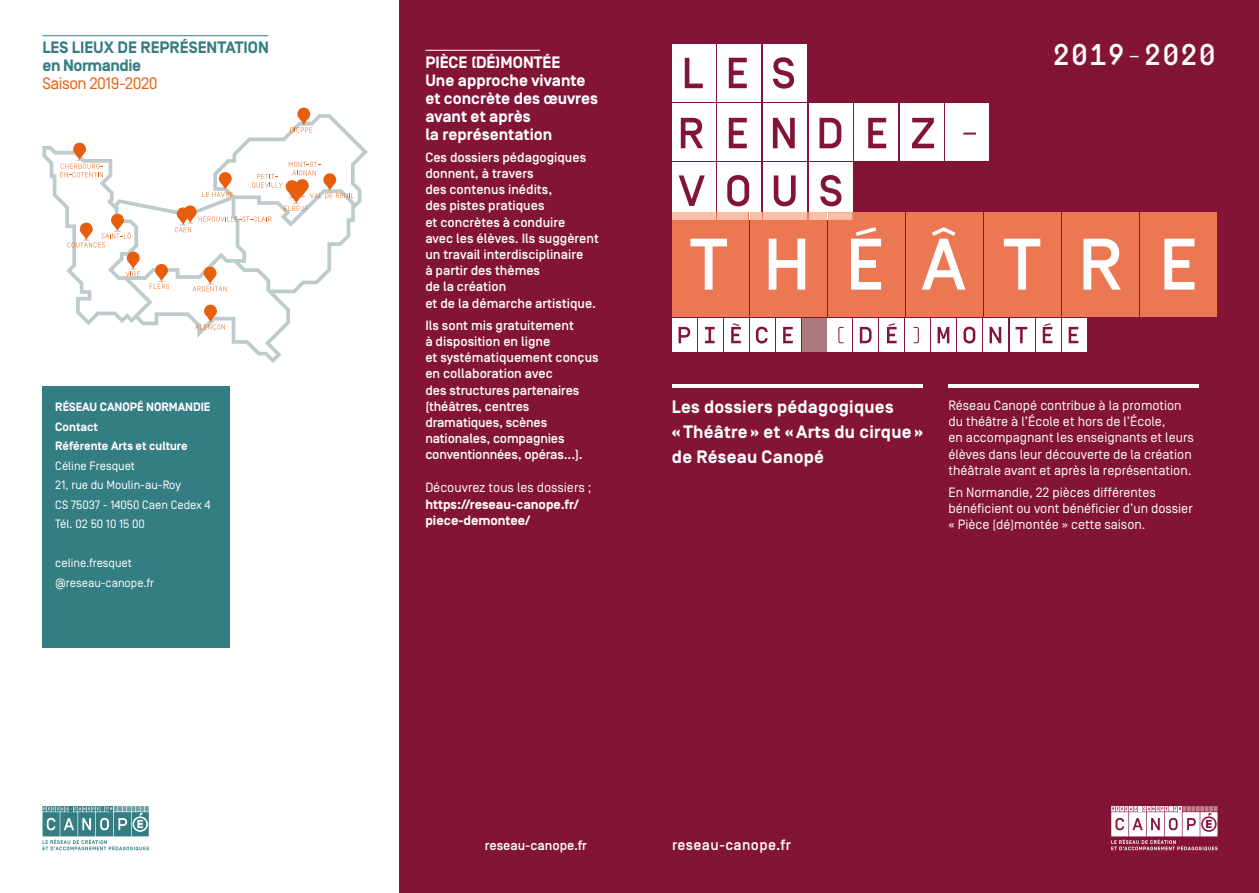
<style>
.page{position:relative;width:1259px;height:893px;background:#fff}
.page>*{position:absolute;margin:0;border:0;box-sizing:border-box;transform-origin:0 0}
.t1{font:500 30px "Simplon BP Mono";color:#fff}
.t2{font:700 18px/24.6px "Simplon BP";letter-spacing:.015em;color:#fff}
.Titre1{font:700 16.5px/18px "Simplon BP";color:#fff}
.Titre1-2{font:700 16.5px/18px "Simplon BP";color:#347d82}
.t3{font:500 15px "Simplon BP";letter-spacing:.025em;color:#fff}
.Infos{font:500 13.5px/16.2px "Simplon BP";color:#fff}
.Infos-2{font:13.5px/16.2px "Simplon BP Regular";color:#fff}
.Infos-3{font:700 13.5px/16.2px "Simplon BP";color:#fff}
.TEXTE{font:12.15px "Simplon BP Regular";color:#fff}
.TEXTE-2{font:700 12.15px/19.5px "Simplon BP";color:#fff}
.s1{font-family:"Simplon BP Regular";font-weight:400;color:#e75f0d}
.s2{font-family:"Simplon BP Regular";font-weight:400}
</style>
<div class="page">
<div style="left:400px;top:0;width:859px;height:893px;background:#841435"></div>
<hr style="left:672px;top:384px;width:251px;height:4px;background:#fff">
<hr style="left:948px;top:384px;width:251px;height:4px;background:#fff">
<svg style="left:43px;top:806px;width:106px;height:44px"></svg>
<svg style="left:1111px;top:806px;width:106px;height:44px"></svg>
<div style="left:43px;top:386px;width:187px;height:261px;background:#347d82"></div>
<hr style="left:43px;top:35px;width:225px;height:1px;background:#347d82">
<hr style="left:425px;top:50px;width:115px;height:1px;background:#fff">
<div style="left:672px;top:103px;width:44px;height:58px;background:#fff"></div>
<div style="left:717px;top:103px;width:44px;height:58px;background:#fff"></div>
<div style="left:763px;top:103px;width:43px;height:58px;background:#fff"></div>
<div style="left:808px;top:103px;width:44px;height:58px;background:#fff"></div>
<div style="left:854px;top:103px;width:44px;height:58px;background:#fff"></div>
<div style="left:900px;top:103px;width:43px;height:58px;background:#fff"></div>
<div style="left:945px;top:103px;width:44px;height:58px;background:#fff"></div>
<div style="left:672px;top:44px;width:44px;height:57px;background:#fff"></div>
<div style="left:717px;top:44px;width:44px;height:57px;background:#fff"></div>
<div style="left:763px;top:44px;width:44px;height:57px;background:#fff"></div>
<div style="left:672px;top:163px;width:43px;height:57px;background:#fff"></div>
<div style="left:717px;top:163px;width:44px;height:57px;background:#fff"></div>
<div style="left:763px;top:163px;width:44px;height:57px;background:#fff"></div>
<div style="left:808px;top:163px;width:44px;height:57px;background:#fff"></div>
<svg style="left:685px;top:58px;width:18px;height:30px"></svg>
<svg style="left:729px;top:58px;width:18px;height:30px"></svg>
<svg style="left:773px;top:57px;width:21px;height:32px"></svg>
<svg style="left:681px;top:118px;width:295px;height:30px"></svg>
<svg style="left:678px;top:175px;width:27px;height:31px"></svg>
<svg style="left:727px;top:175px;width:22px;height:31px"></svg>
<svg style="left:774px;top:175px;width:21px;height:31px"></svg>
<svg style="left:820px;top:175px;width:21px;height:31px"></svg>
<div style="left:672px;top:212px;width:76px;height:104px;background:#ec7753"></div>
<div style="left:717px;top:212px;width:31px;height:8px;background:#f7c0a8"></div>
<svg style="left:672px;top:212px;width:43px;height:8px"></svg>
<div style="left:750px;top:212px;width:76px;height:104px;background:#ec7753"></div>
<div style="left:808px;top:212px;width:18px;height:8px;background:#f7c0a8"></div>
<svg style="left:750px;top:212px;width:57px;height:8px"></svg>
<div style="left:828px;top:212px;width:76px;height:104px;background:#ec7753"></div>
<svg style="left:828px;top:212px;width:24px;height:8px"></svg>
<div style="left:906px;top:212px;width:76px;height:104px;background:#ec7753"></div>
<div style="left:984px;top:212px;width:76px;height:104px;background:#ec7753"></div>
<div style="left:1062px;top:212px;width:76px;height:104px;background:#ec7753"></div>
<div style="left:1140px;top:212px;width:76px;height:104px;background:#ec7753"></div>
<svg style="left:690px;top:239px;width:37px;height:51px"></svg>
<svg style="left:768px;top:239px;width:37px;height:51px"></svg>
<svg style="left:851px;top:227px;width:30px;height:63px"></svg>
<svg style="left:922px;top:227px;width:43px;height:63px"></svg>
<svg style="left:1003px;top:239px;width:37px;height:51px"></svg>
<svg style="left:1083px;top:239px;width:38px;height:51px"></svg>
<svg style="left:1164px;top:239px;width:30px;height:51px"></svg>
<div style="left:672px;top:318px;width:24px;height:34px;background:#fff"></div>
<div style="left:698px;top:318px;width:24px;height:34px;background:#fff"></div>
<div style="left:724px;top:318px;width:24px;height:34px;background:#fff"></div>
<div style="left:750px;top:318px;width:24px;height:34px;background:#fff"></div>
<div style="left:776px;top:318px;width:24px;height:34px;background:#fff"></div>
<div style="left:802px;top:318px;width:24px;height:34px;background:#aa787e"></div>
<div style="left:827px;top:318px;width:25px;height:34px;background:#fff"></div>
<div style="left:853px;top:318px;width:25px;height:34px;background:#fff"></div>
<div style="left:879px;top:318px;width:25px;height:34px;background:#fff"></div>
<div style="left:905px;top:318px;width:25px;height:34px;background:#fff"></div>
<div style="left:931px;top:318px;width:25px;height:34px;background:#fff"></div>
<div style="left:957px;top:318px;width:25px;height:34px;background:#fff"></div>
<div style="left:983px;top:318px;width:24px;height:34px;background:#fff"></div>
<div style="left:1010px;top:318px;width:24px;height:34px;background:#fff"></div>
<div style="left:1036px;top:318px;width:24px;height:34px;background:#fff"></div>
<div style="left:1062px;top:318px;width:24px;height:34px;background:#fff"></div>
<svg style="left:678px;top:327px;width:12px;height:16px"></svg>
<svg style="left:705px;top:327px;width:9px;height:16px"></svg>
<svg style="left:731px;top:323px;width:10px;height:20px"></svg>
<svg style="left:756px;top:327px;width:11px;height:16px"></svg>
<svg style="left:783px;top:327px;width:10px;height:16px"></svg>
<svg style="left:838px;top:327px;width:5px;height:16px"></svg>
<svg style="left:860px;top:327px;width:11px;height:16px"></svg>
<svg style="left:887px;top:323px;width:9px;height:20px"></svg>
<svg style="left:913px;top:327px;width:5px;height:16px"></svg>
<svg style="left:937px;top:327px;width:12px;height:16px"></svg>
<svg style="left:963px;top:327px;width:12px;height:16px"></svg>
<svg style="left:989px;top:327px;width:12px;height:16px"></svg>
<svg style="left:1015px;top:327px;width:12px;height:16px"></svg>
<svg style="left:1042px;top:323px;width:10px;height:20px"></svg>
<svg style="left:1068px;top:327px;width:10px;height:16px"></svg>
<svg style="left:43px;top:108px;width:325px;height:255px"></svg>
<p class="Titre1-2" style="left:43px;top:39px;width:228px">LES LIEUX DE REPRÉSENTATION en Normandie<br><span class="s1">Saison 2019-2020</span></p>
<p class="TEXTE-2" style="left:55px;top:398px;width:157px">RÉSEAU CANOPÉ NORMANDIE</p>
<p class="TEXTE-2" style="left:55px;top:417px;width:134px">Contact<br>Référente Arts et culture</p>
<p class="TEXTE" style="left:55px;top:458px;width:81px">Céline Fresquet</p>
<p class="TEXTE" style="left:55px;top:478px;width:127px">21, rue du Moulin-au-Roy</p>
<p class="TEXTE" style="left:55px;top:497px;width:157px">CS 75037 - 14050 Caen Cedex 4</p>
<p class="TEXTE" style="left:55px;top:517px;width:91px">Tél. 02 50 10 15 00</p>
<p class="TEXTE" style="left:55px;top:556px;width:78px">celine.fresquet</p>
<p class="TEXTE" style="left:55px;top:575px;width:100px">@reseau-canope.fr</p>
<p class="Titre1" style="left:425px;top:54px;width:174px">PIÈCE (DÉ)MONTÉE<br>Une approche vivante et concrète des œuvres avant et après<br>la représentation</p>
<p class="Infos" style="left:425px;top:149px;width:175px">Ces dossiers pédagogiques donnent, à travers<br>des contenus inédits,<br>des pistes pratiques<br>et concrètes à conduire<br>avec les élèves. Ils suggèrent un travail interdisciplinaire<br>à partir des thèmes<br>de la création<br>et de la démarche artistique.</p>
<p class="Infos" style="left:425px;top:317px;width:175px">Ils sont mis gratuitement<br>à disposition en ligne<br>et systématiquement conçus en collaboration avec<br>des structures partenaires (théâtres, centres dramatiques, scènes nationales, compagnies conventionnées, opéras...).</p>
<p class="Infos-3" style="left:425px;top:480px;width:168px"><span class="s2">Découvrez tous les dossiers ; </span>https://reseau-canope.fr/ piece-demontee/</p>
<p class="t1" style="left:1052px;top:35px;width:166px">2019-2020</p>
<p class="t2" style="left:672px;top:396px;width:253px">Les dossiers pédagogiques<br>« Théâtre » et «Arts du cirque »</p>
<p class="t2" style="left:672px;top:445px;width:154px">de Réseau Canopé</p>
<p class="Infos-2" style="left:948px;top:397px;width:247px">Réseau Canopé contribue à la promotion du théâtre à l’École et hors de l’École,<br>en accompagnant les enseignants et leurs élèves dans leur découverte de la création théâtrale avant et après la représentation.</p>
<p class="Infos-2" style="left:948px;top:484px;width:246px">En Normandie, 22 pièces différentes bénéficient ou vont bénéficier d’un dossier « Pièce (dé)montée » cette saison.</p>
<p class="Infos" style="left:485px;top:838px;width:104px">reseau-canope.fr</p>
<p class="t3" style="left:672px;top:836px;width:121px">reseau-canope.fr</p>
</div>
